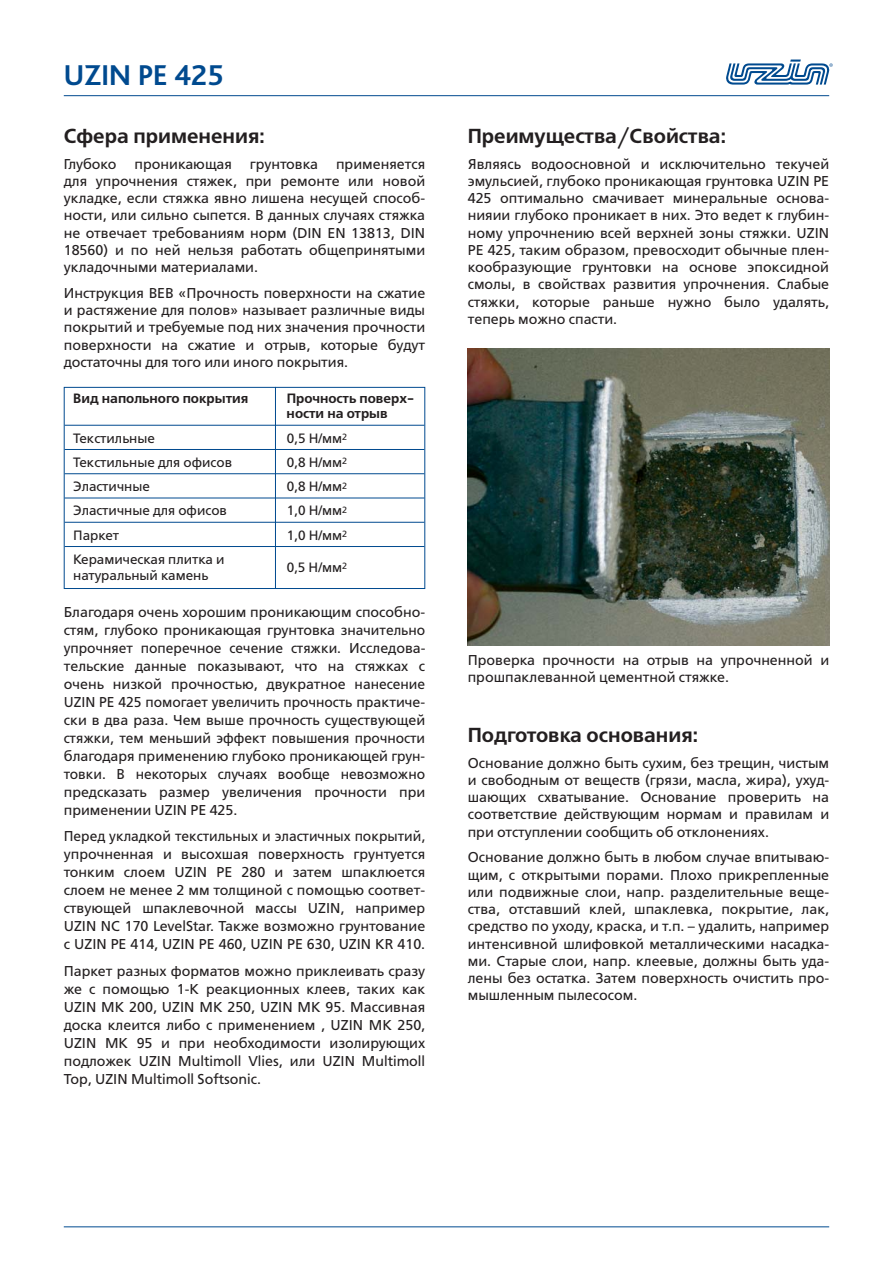
<style>
.page{position:relative;width:893px;height:1263px;background:#fff}
.page>*{position:absolute;margin:0;border:0;box-sizing:border-box;transform-origin:0 0}
.t1{font:700 30px "Bliss";color:#004a8f}
.t2{font:20.25px "Free Set Demi Bold C";color:#231f20}
.t3{font:14.25px/17.2px "Free Set Book C";color:#231f20;text-align:justify}
.t4{font:13.5px/15.8px "Free Set Book C";color:#231f20}
.t5{font:13.5px/15.8px "Free Set Demi Bold C";color:#231f20}
</style>
<div class="page">
<svg style="left:726px;top:60px;width:107px;height:25px"></svg>
<hr style="left:64px;top:1226px;width:765px;height:1px;background:#004a8f">
<hr style="left:64px;top:95px;width:765px;height:1px;background:#004a8f">
<div style="left:64px;top:387px;width:361px;height:202px;border:1px solid #004a8f"></div>
<hr style="left:65px;top:425px;width:359px;height:1px;background:#004a8f">
<hr style="left:65px;top:449px;width:359px;height:1px;background:#004a8f">
<hr style="left:65px;top:473px;width:359px;height:1px;background:#004a8f">
<hr style="left:65px;top:498px;width:359px;height:1px;background:#004a8f">
<hr style="left:65px;top:522px;width:359px;height:1px;background:#004a8f">
<hr style="left:65px;top:546px;width:359px;height:1px;background:#004a8f">
<hr style="left:275px;top:387px;width:1px;height:201px;background:#004a8f">
<img style="left:468px;top:348px;width:361px;height:298px">
<h1 class="t1" style="left:64px;top:64px;width:161px">UZIN PE 425</h1>
<h2 class="t2" style="left:64px;top:128px;width:202px">Сфера применения:</h2>
<p class="t3" style="left:64px;top:156px;width:54px">Глубоко</p>
<p class="t3" style="left:135px;top:156px;width:99px">проникающая</p>
<p class="t3" style="left:250px;top:156px;width:70px">грунтовка</p>
<p class="t3" style="left:64px;top:156px;width:363px;text-indent:272px">применяется для упрочнения стяжек, при ремонте или новой укладке, если стяжка явно лишена несущей способ&shy;ности, или сильно сыпется. В данных случаях стяжка не отвечает требованиям норм (DIN EN 13813, DIN 18560) и по ней нельзя работать общепринятыми укладочными материалами.</p>
<p class="t3" style="left:64px;top:285px;width:363px">Инструкция ВЕВ «Прочность поверхности на сжатие и растяжение для полов» называет различные виды покрытий и требуемые под них значения прочности поверхности на сжатие и отрыв, которые будут достаточны для того или иного покрытия.</p>
<p class="t5" style="left:73px;top:391px;width:177px">Вид напольного покрытия</p>
<p class="t5" style="left:287px;top:391px;width:129px">Прочность поверх&shy;ности на отрыв</p>
<p class="t4" style="left:73px;top:431px;width:83px">Текстильные</p>
<p class="t4" style="left:287px;top:431px;width:62px">0,5 Н/мм<sup>2</sup></p>
<p class="t4" style="left:73px;top:455px;width:160px">Текстильные для офисов</p>
<p class="t4" style="left:287px;top:455px;width:62px">0,8 Н/мм<sup>2</sup></p>
<p class="t4" style="left:73px;top:480px;width:78px">Эластичные</p>
<p class="t4" style="left:287px;top:480px;width:62px">0,8 Н/мм<sup>2</sup></p>
<p class="t4" style="left:73px;top:504px;width:155px">Эластичные для офисов</p>
<p class="t4" style="left:287px;top:504px;width:62px">1,0 Н/мм<sup>2</sup></p>
<p class="t4" style="left:73px;top:528px;width:48px">Паркет</p>
<p class="t4" style="left:287px;top:528px;width:62px">1,0 Н/мм<sup>2</sup></p>
<p class="t4" style="left:73px;top:552px;width:153px">Керамическая плитка и натуральный камень</p>
<p class="t4" style="left:287px;top:560px;width:62px">0,5 Н/мм<sup>2</sup></p>
<p class="t3" style="left:64px;top:604px;width:363px;line-height:18px">Благодаря очень хорошим проникающим способно&shy;стям, глубоко проникающая грунтовка значительно упрочняет поперечное сечение стяжки. Исследова&shy;тельские данные показывают, что на стяжках с очень низкой прочностью, двукратное нанесение UZIN PE 425 помогает увеличить прочность практиче&shy;ски в два раза. Чем выше прочность существующей стяжки, тем меньший эффект повышения прочности благодаря применению глубоко проникающей грун&shy;товки. В некоторых случаях вообще невозможно предсказать размер увеличения прочности при применении UZIN PE 425.</p>
<p class="t3" style="left:64px;top:829px;width:363px;line-height:18px">Перед укладкой текстильных и эластичных покрытий, упрочненная и высохшая поверхность грунтуется тонким слоем UZIN PE 280 и затем шпаклюется слоем не менее 2 мм толщиной с помощью соответ&shy;ствующей шпаклевочной массы UZIN, например UZIN NC 170 LevelStar. Также возможно грунтование с UZIN PE 414, UZIN PE 460, UZIN PE 630, UZIN KR 410.</p>
<p class="t3" style="left:64px;top:963px;width:363px;line-height:18px">Паркет разных форматов можно приклеивать сразу же с помощью 1-К реакционных клеев, таких как UZIN MK 200, UZIN MK 250, UZIN MK 95. Массивная доска клеится либо с применением , UZIN MK 250, UZIN MK 95 и при необходимости изолирующих подложек UZIN Multimoll Vlies, или UZIN Multimoll Top, UZIN Multimoll Softsonic.</p>
<h2 class="t2" style="left:468px;top:128px;width:260px">Преимущества/Свойства:</h2>
<p class="t3" style="left:468px;top:156px;width:363px">Являясь водоосновной и исключительно текучей эмульсией, глубоко проникающая грунтовка UZIN PE 425 оптимально смачивает минеральные основа&shy;нияии глубоко проникает в них. Это ведет к глубин&shy;ному упрочнению всей верхней зоны стяжки. UZIN PE 425, таким образом, превосходит обычные плен&shy;кообразующие грунтовки на основе эпоксидной смолы, в свойствах развития упрочнения. Слабые стяжки, которые раньше нужно было удалять, теперь можно спасти.</p>
<p class="t3" style="left:468px;top:652px;width:363px">Проверка прочности на отрыв на упрочненной и прошпаклеванной цементной стяжке.</p>
<h2 class="t2" style="left:468px;top:727px;width:232px">Подготовка основания:</h2>
<p class="t3" style="left:468px;top:755px;width:363px">Основание должно быть сухим, без трещин, чистым и свободным от веществ (грязи, масла, жира), ухуд&shy;шающих схватывание. Основание проверить на соответствие действующим нормам и правилам и при отступлении сообщить об отклонениях.</p>
<p class="t3" style="left:468px;top:850px;width:363px">Основание должно быть в любом случае впитываю&shy;щим, с открытыми порами. Плохо прикрепленные или подвижные слои, напр. разделительные веще&shy;ства, отставший клей, шпаклевка, покрытие, лак, средство по уходу, краска, и т.п. – удалить, например интенсивной шлифовкой металлическими насадка&shy;ми. Старые слои, напр. клеевые, должны быть уда&shy;лены без остатка. Затем поверхность очистить про&shy;мышленным пылесосом.</p>
</div>
